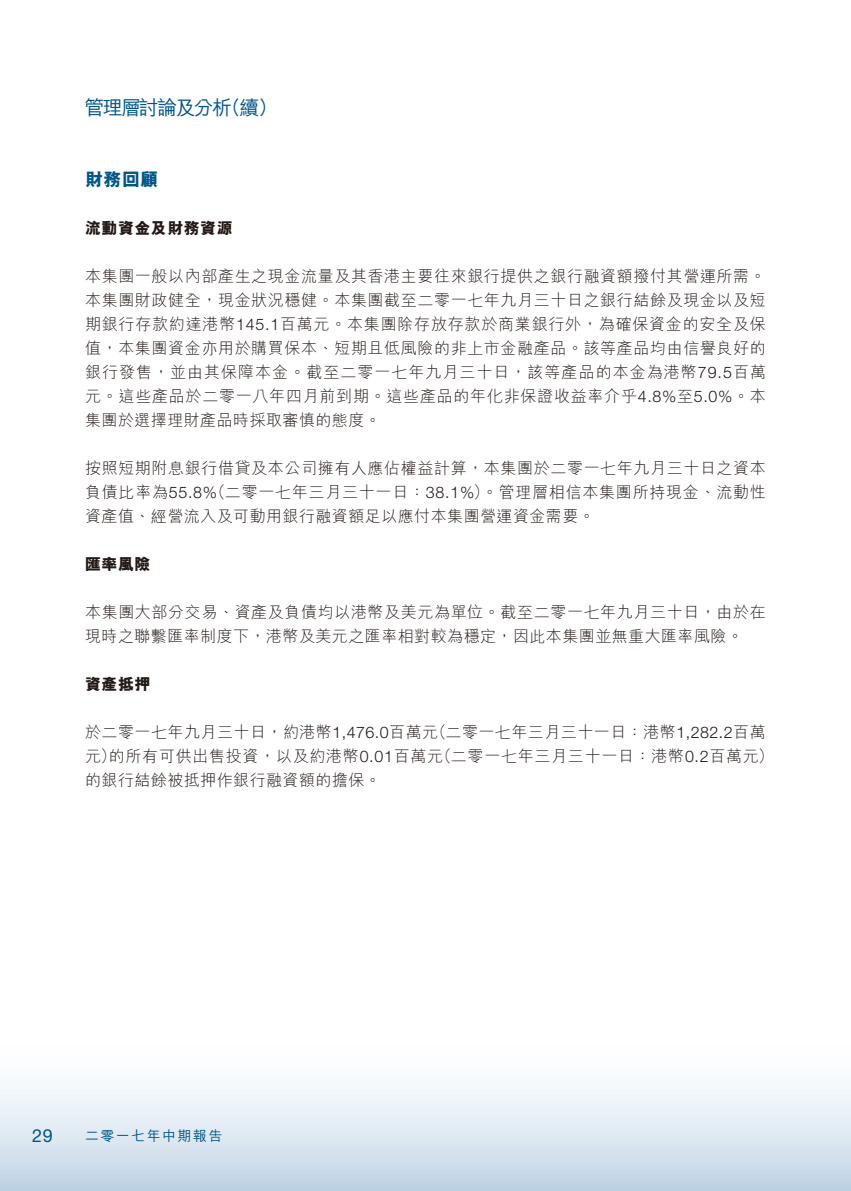
<style>
.page{position:relative;width:851px;height:1191px;background:#fff}
.page>*{position:absolute;margin:0;border:0;box-sizing:border-box;transform-origin:0 0}
.t1{font:500 20px "M Hei HK";letter-spacing:-.08em;color:#005688}
.t2{font:800 18px "M Hei HK";color:#005688}
.t3{font:18px "Helvetica Neue LT Std";color:#005688}
.t4{font:300 16px/24px "M Hei HK";letter-spacing:.03em;color:#231916;text-align:justify}
.t5{font:800 16px "M Hei HK";letter-spacing:.03em;color:#231916}
.t6{font:500 14px "M Hei HK";letter-spacing:.1em;color:#005688}
.s1{font-family:"Helvetica Neue LT Std"}
</style>
<div class="page">
<div style="left:0;top:1011px;width:850px;height:180px;background:linear-gradient(to bottom,#fff,#c6d9e8)"></div>
<p class="t1" style="left:84px;top:93px;width:195px">管理層討論及分析（續）</p>
<p class="t2" style="left:85px;top:170px;width:75px">財務回顧</p>
<p class="t5" style="left:85px;top:220px;width:149px">流動資金及財務資源</p>
<p class="t4" style="left:85px;top:264px;width:682px">本集團一般以內部產生之現金流量及其香港主要往來銀行提供之銀行融資額撥付其營運所需。本集團財政健全，現金狀況穩健。本集團截至二零一七年九月三十日之銀行結餘及現金以及短期銀行存款約達港幣<span class="s1">145.1</span>百萬元。本集團除存放存款於商業銀行外，為確保資金的安全及保值，本集團資金亦用於購買保本、短期且低風險的非上市金融產品。該等產品均由信譽良好的銀行發售，並由其保障本金。截至二零一七年九月三十日，該等產品的本金為港幣<span class="s1">79.5</span>百萬元。這些產品於二零一八年四月前到期。這些產品的年化非保證收益率介乎<span class="s1">4.8%</span>至<span class="s1">5.0%</span>。本集團於選擇理財產品時採取審慎的態度。</p>
<p class="t4" style="left:85px;top:456px;width:682px">按照短期附息銀行借貸及本公司擁有人應佔權益計算，本集團於二零一七年九月三十日之資本負債比率為<span class="s1">55.8%</span>（二零一七年三月三十一日：<span class="s1">38.1%</span>）。管理層相信本集團所持現金、流動性資產值、經營流入及可動用銀行融資額足以應付本集團營運資金需要。</p>
<p class="t5" style="left:85px;top:556px;width:67px">匯率風險</p>
<p class="t4" style="left:85px;top:600px;width:682px">本集團大部分交易、資產及負債均以港幣及美元為單位。截至二零一七年九月三十日，由於在現時之聯繫匯率制度下，港幣及美元之匯率相對較為穩定，因此本集團並無重大匯率風險。</p>
<p class="t5" style="left:85px;top:676px;width:67px">資產抵押</p>
<p class="t4" style="left:85px;top:720px;width:690px;text-align:left">於二零一七年九月三十日，約港幣<span class="s1">1,476.0</span>百萬元（二零一七年三月三十一日：港幣<span class="s1">1,282.2</span>百萬元）的所有可供出售投資，以及約港幣<span class="s1">0.01</span>百萬元（二零一七年三月三十一日：港幣<span class="s1">0.2</span>百萬元）的銀行結餘被抵押作銀行融資額的擔保。</p>
<p class="t3" style="left:32px;top:1124px;width:22px">29</p>
<p class="t6" style="left:85px;top:1125px;width:139px">二零一七年中期報告</p>
</div>
